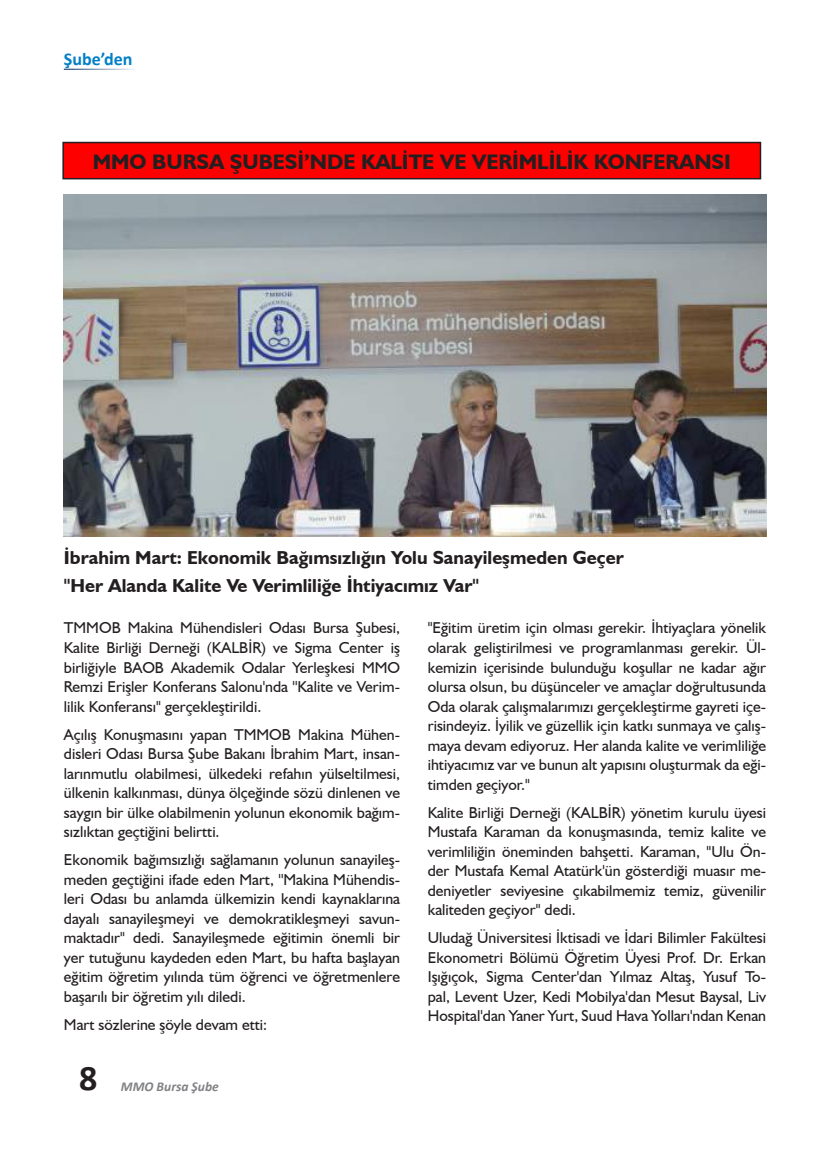
<style>
.page{position:relative;width:830px;height:1170px;background:#fff}
.page>*{position:absolute;margin:0;border:0;box-sizing:border-box;transform-origin:0 0}
.t1{font:700 36px "Calibri";color:#231f20}
.t2{font:700 21px "Humanist 521 BT";color:#231f20}
.t3{font:700 18.75px/28px "Humanist 521 BT";color:#231f20}
.t4{font:700 18px "Calibri";color:#007fc7}
.t5{font:15.75px/19.5px "Humanist 521 BT";color:#231f20;text-align:justify}
.t6{font:italic 700 13.5px "Calibri";color:#808285}
</style>
<div class="page">
<hr style="left:64px;top:69px;width:72px;height:1px;background:#036">
<div style="left:63px;top:142px;width:697px;height:37px;background:#f00"></div>
<div style="left:62px;top:142px;width:698px;height:37px;border:2px solid #231f20"></div>
<img style="left:64px;top:195px;width:701px;height:341px">
<p class="t4" style="left:64px;top:47px;width:70px">Şube’den</p>
<h2 class="t2" style="left:93px;top:148px;width:639px">MMO BURSA ŞUBESİ’NDE KALİTE VE VERİMLİLİK KONFERANSI</h2>
<p class="t3" style="left:64px;top:543px;width:561px">İbrahim Mart: Ekonomik Bağımsızlığın Yolu Sanayileşmeden Geçer ''Her Alanda Kalite Ve Verimliliğe İhtiyacımız Var''</p>
<p class="t5" style="left:64px;top:618px;width:337px">TMMOB Makina Mühendisleri Odası Bursa Şubesi, Kalite Birliği Derneği (KALBİR) ve Sigma Center iş birliğiyle BAOB Akademik Odalar Yerleşkesi MMO Remzi Erişler Konferans Salonu'nda ''Kalite ve Verim&shy;lilik Konferansı'' gerçekleştirildi.</p>
<p class="t5" style="left:64px;top:724px;width:337px">Açılış Konuşmasını yapan TMMOB Makina Mühen&shy;disleri Odası Bursa Şube Bakanı İbrahim Mart, insan&shy;larınmutlu olabilmesi, ülkedeki refahın yülseltilmesi, ülkenin kalkınması, dünya ölçeğinde sözü dinlenen ve saygın bir ülke olabilmenin yolunun ekonomik bağım&shy;sızlıktan geçtiğini belirtti.</p>
<p class="t5" style="left:64px;top:849px;width:337px">Ekonomik bağımsızlığı sağlamanın yolunun sanayileş&shy;meden geçtiğini ifade eden Mart, ''Makina Mühendis&shy;leri Odası bu anlamda ülkemizin kendi kaynaklarına dayalı sanayileşmeyi ve demokratikleşmeyi savun&shy;maktadır'' dedi. Sanayileşmede eğitimin önemli bir yer tutuğunu kaydeden eden Mart, bu hafta başlayan eğitim öğretim yılında tüm öğrenci ve öğretmenlere başarılı bir öğretim yılı diledi.</p>
<p class="t5" style="left:64px;top:1014px;width:205px">Mart sözlerine şöyle devam etti:</p>
<p class="t5" style="left:427px;top:618px;width:340px">''Eğitim üretim için olması gerekir. İhtiyaçlara yönelik olarak geliştirilmesi ve programlanması gerekir. Ül&shy;kemizin içerisinde bulunduğu koşullar ne kadar ağır olursa olsun, bu düşünceler ve amaçlar doğrultusunda Oda olarak çalışmalarımızı gerçekleştirme gayreti içe&shy;risindeyiz. İyilik ve güzellik için katkı sunmaya ve çalış&shy;maya devam ediyoruz. Her alanda kalite ve verimliliğe ihtiyacımız var ve bunun alt yapısını oluşturmak da eği&shy;timden geçiyor.''</p>
<p class="t5" style="left:427px;top:802px;width:340px">Kalite Birliği Derneği (KALBİR) yönetim kurulu üyesi Mustafa Karaman da konuşmasında, temiz kalite ve verimliliğin öneminden bahşetti. Karaman, ''Ulu Ön&shy;der Mustafa Kemal Atatürk'ün gösterdiği muasır me&shy;deniyetler seviyesine çıkabilmemiz temiz, güvenilir kaliteden geçiyor'' dedi.</p>
<p class="t5" style="left:427px;top:927px;width:340px">Uludağ Üniversitesi İktisadi ve İdari Bilimler Fakültesi Ekonometri Bölümü Öğretim Üyesi Prof. Dr. Erkan Işığıçok, Sigma Center'dan Yılmaz Altaş, Yusuf To&shy;pal, Levent Uzer, Kedi Mobilya'dan Mesut Baysal, Liv Hospital'dan Yaner Yurt, Suud Hava Yolları'ndan Kenan</p>
<h1 class="t1" style="left:79px;top:1055px;width:20px">8</h1>
<p class="t6" style="left:121px;top:1077px;width:99px">MMO Bursa Şube</p>
</div>
